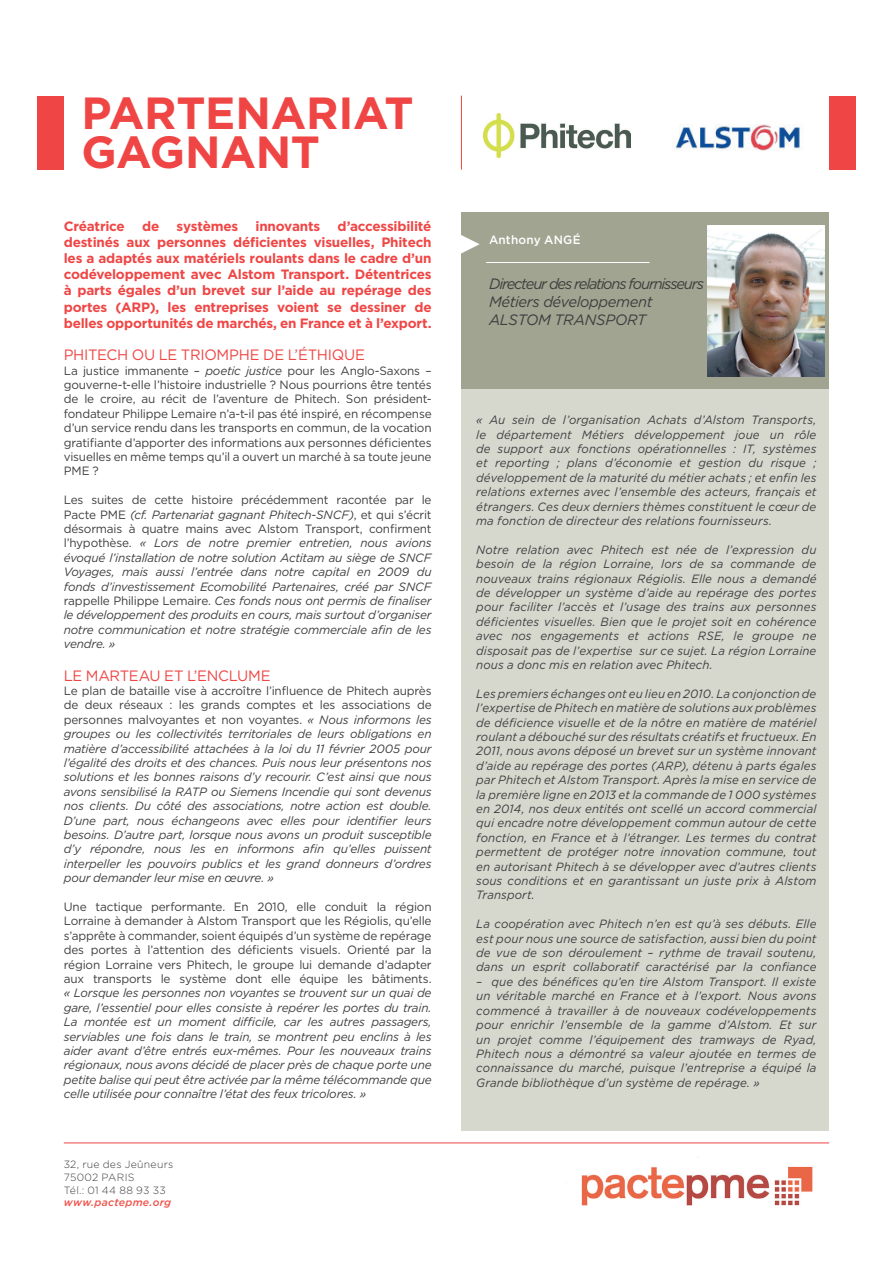
<style>
.page{position:relative;width:893px;height:1263px;background:#fff}
.page>*{position:absolute;margin:0;border:0;box-sizing:border-box;transform-origin:0 0}
.t1{font:700 45px/39px "Gotham";letter-spacing:-.01em;color:#ef4645}
.t2{font:italic 15px/18px "Gotham";letter-spacing:-.045em;color:#3e3e3f}
.t3{font:15px "Gotham";letter-spacing:-.02em;color:#ef4645}
.t4{font:700 13.5px/16.2px "Gotham";letter-spacing:-.015em;color:#ef4645;text-align:justify}
.t5{font:italic 12px/14.4px "Gotham";letter-spacing:.005em;color:#3e3e3f;text-align:justify;scale:.96 1}
.t6{font:italic 12px/14.4px "Gotham";letter-spacing:.005em;color:#3e3e3f;text-align:justify}
.t7{font:12px/14.4px "Gotham";letter-spacing:-.015em;color:#3e3e3f;text-align:justify}
.t8{font:500 12px "Gotham";letter-spacing:.02em;color:#fff}
.t9{font:300 10.5px/12.6px "Gotham";letter-spacing:.025em;color:#3e3e3f}
.t10{font:italic 500 10.5px "Gotham";letter-spacing:.025em;color:#f05249}
.s1{font-style:italic}
.s2{font-style:normal}
</style>
<div class="page">
<div style="left:461px;top:389px;width:368px;height:741px;background:#d6d8ce"></div>
<img style="left:581px;top:1156px;width:232px;height:50px">
<hr style="left:64px;top:1142px;width:765px;height:1px;background:#ef4645">
<div style="left:37px;top:96px;width:27px;height:74px;background:#ef4645"></div>
<div style="left:829px;top:96px;width:26px;height:74px;background:#ef4645"></div>
<img style="left:675px;top:124px;width:125px;height:26px">
<img style="left:483px;top:113px;width:147px;height:44px">
<hr style="left:461px;top:96px;width:1px;height:74px;background:#ef4645">
<div style="left:461px;top:213px;width:368px;height:176px;background:#a0a490"></div>
<img style="left:707px;top:225px;width:117px;height:152px">
<hr style="left:486px;top:262px;width:163px;height:1px;background:#fff">
<svg style="left:461px;top:235px;width:19px;height:19px"></svg>
<h1 class="t1" style="left:82px;top:93px;width:302px;text-indent:123px">enariat gagnant</h1>
<h1 class="t1" style="left:82px;top:93px;width:31px">part</h1>
<p class="t4" style="left:64px;top:218px;width:369px;text-indent:274px">d’accessibilité destinés aux personnes déficientes visuelles, Phitech les a adaptés aux matériels roulants dans le cadre d’un codéveloppement avec Alstom Transport. Détentrices à parts égales d’un brevet sur l’aide au repérage des portes (ARP), les entreprises voient se dessiner de belles opportunités de marchés, en France et à l’export.</p>
<p class="t3" style="left:64px;top:345px;width:303px">PHITECH OU LE TRIOMPHE DE L’ÉTHIQUE</p>
<p class="t7" style="left:64px;top:363px;width:369px">La justice immanente – <span class="s1">poetic justice</span> pour les Anglo-Saxons – gouverne-t-elle l’histoire industrielle ? Nous pourrions être tentés de le croire, au récit de l’aventure de Phitech. Son président&shy;fondateur Philippe Lemaire n’a-t-il pas été inspiré, en récompense d’un service rendu dans les transports en commun, de la vocation gratifiante d’apporter des informations aux personnes déficientes visuelles en même temps qu’il a ouvert un marché à sa toute jeune PME ?</p>
<p class="t6" style="left:64px;top:492px;width:369px"><span class="s2">Les suites de cette histoire précédemment racontée par le Pacte PME</span> (cf. Partenariat gagnant Phitech-SNCF)<span class="s2">, et qui s’écrit désormais à quatre mains avec Alstom Transport, confirment l’hypothèse.</span> « Lors de notre premier entretien, nous avions évoqué l’installation de notre solution Actitam au siège de SNCF Voyages, mais aussi l’entrée dans notre capital en 2009 du fonds d’investissement Ecomobilité Partenaires, créé par SNCF <span class="s2">rappelle Philippe Lemaire.</span> Ces fonds nous ont permis de finaliser le développement des produits en cours, mais surtout d’organiser notre communication et notre stratégie commerciale afin de les vendre. »</p>
<p class="t3" style="left:64px;top:666px;width:208px">LE MARTEAU ET L’ENCLUME</p>
<p class="t6" style="left:64px;top:683px;width:369px"><span class="s2">Le plan de bataille vise à accroître l’influence de Phitech auprès de deux réseaux : les grands comptes et les associations de personnes malvoyantes et non voyantes.</span> « Nous informons les groupes ou les collectivités territoriales de leurs obligations en matière d’accessibilité attachées à la loi du 11 février 2005 pour l’égalité des droits et des chances. Puis nous leur présentons nos solutions et les bonnes raisons d’y recourir. C’est ainsi que nous avons sensibilisé la RATP ou Siemens Incendie qui sont devenus nos clients. Du côté des associations, notre action est double.<br>D’une part, nous échangeons avec elles pour identifier leurs besoins. D’autre part, lorsque nous avons un produit susceptible d’y répondre, nous les en informons afin qu’elles puissent interpeller les pouvoirs publics et les grand donneurs d’ordres pour demander leur mise en œuvre. »</p>
<p class="t7" style="left:64px;top:899px;width:369px">Une tactique performante. En 2010, elle conduit la région Lorraine à demander à Alstom Transport que les Régiolis, qu’elle s’apprête à commander, soient équipés d’un système de repérage des portes à l’attention des déficients visuels. Orienté par la région Lorraine vers Phitech, le groupe lui demande d’adapter aux transports le système dont elle équipe les bâtiments.</p>
<p class="t6" style="left:64px;top:986px;width:369px">« Lorsque les personnes non voyantes se trouvent sur un quai de gare, l’essentiel pour elles consiste à repérer les portes du train.<br>La montée est un moment difficile, car les autres passagers, serviables une fois dans le train, se montrent peu enclins à les aider avant d’être entrés eux-mêmes. Pour les nouveaux trains régionaux, nous avons décidé de placer près de chaque porte une petite balise qui peut être activée par la même télécommande que celle utilisée pour connaître l’état des feux tricolores. »</p>
<p class="t4" style="left:64px;top:218px;width:63px">Créatrice</p>
<p class="t4" style="left:142px;top:218px;width:19px">de</p>
<p class="t4" style="left:177px;top:218px;width:63px">systèmes</p>
<p class="t4" style="left:255px;top:218px;width:66px">innovants</p>
<p class="t9" style="left:64px;top:1158px;width:111px">32, rue des Jeûneurs<br>75002 PARIS<br>Tél.: 01 44 88 93 33</p>
<p class="t10" style="left:64px;top:1196px;width:109px">www.pactepme.org</p>
<p class="t8" style="left:489px;top:232px;width:93px">Anthony ANGÉ</p>
<p class="t2" style="left:489px;top:275px;width:216px">Directeur des relations fournisseurs<br>Métiers développement<br>ALSTOM TRANSPORT</p>
<p class="t5" style="left:476px;top:412px;width:356px">« Au sein de l’organisation Achats d’Alstom Transports, le département Métiers développement joue un rôle de support aux fonctions opérationnelles : IT, systèmes et reporting ; plans d’économie et gestion du risque ; développement de la maturité du métier achats ; et enfin les relations externes avec l’ensemble des acteurs, français et étrangers. Ces deux derniers thèmes constituent le cœur de ma fonction de directeur des relations fournisseurs.</p>
<p class="t5" style="left:476px;top:542px;width:356px">Notre relation avec Phitech est née de l’expression du besoin de la région Lorraine, lors de sa commande de nouveaux trains régionaux Régiolis. Elle nous a demandé de développer un système d’aide au repérage des portes pour faciliter l’accès et l’usage des trains aux personnes déficientes visuelles. Bien que le projet soit en cohérence avec nos engagements et actions RSE, le groupe ne disposait pas de l’expertise sur ce sujet. La région Lorraine nous a donc mis en relation avec Phitech.</p>
<p class="t5" style="left:476px;top:686px;width:356px">Les premiers échanges ont eu lieu en 2010. La conjonction de l’expertise de Phitech en matière de solutions aux problèmes de déficience visuelle et de la nôtre en matière de matériel roulant a débouché sur des résultats créatifs et fructueux. En 2011, nous avons déposé un brevet sur un système innovant d’aide au repérage des portes (ARP), détenu à parts égales par Phitech et Alstom Transport. Après la mise en service de la première ligne en 2013 et la commande de 1 000 systèmes en 2014, nos deux entités ont scellé un accord commercial qui encadre notre développement commun autour de cette fonction, en France et à l’étranger. Les termes du contrat permettent de protéger notre innovation commune, tout en autorisant Phitech à se développer avec d’autres clients sous conditions et en garantissant un juste prix à Alstom Transport.</p>
<p class="t5" style="left:476px;top:916px;width:356px">La coopération avec Phitech n’en est qu’à ses débuts. Elle est pour nous une source de satisfaction, aussi bien du point de vue de son déroulement – rythme de travail soutenu, dans un esprit collaboratif caractérisé par la confiance</p>
<p class="t5" style="left:476px;top:974px;width:356px">– que des bénéfices qu’en tire Alstom Transport. Il existe un véritable marché en France et à l’export. Nous avons commencé à travailler à de nouveaux codéveloppements pour enrichir l’ensemble de la gamme d’Alstom. Et sur un projet comme l’équipement des tramways de Ryad, Phitech nous a démontré sa valeur ajoutée en termes de connaissance du marché, puisque l’entreprise a équipé la Grande bibliothèque d’un système de repérage. »</p>
</div>
